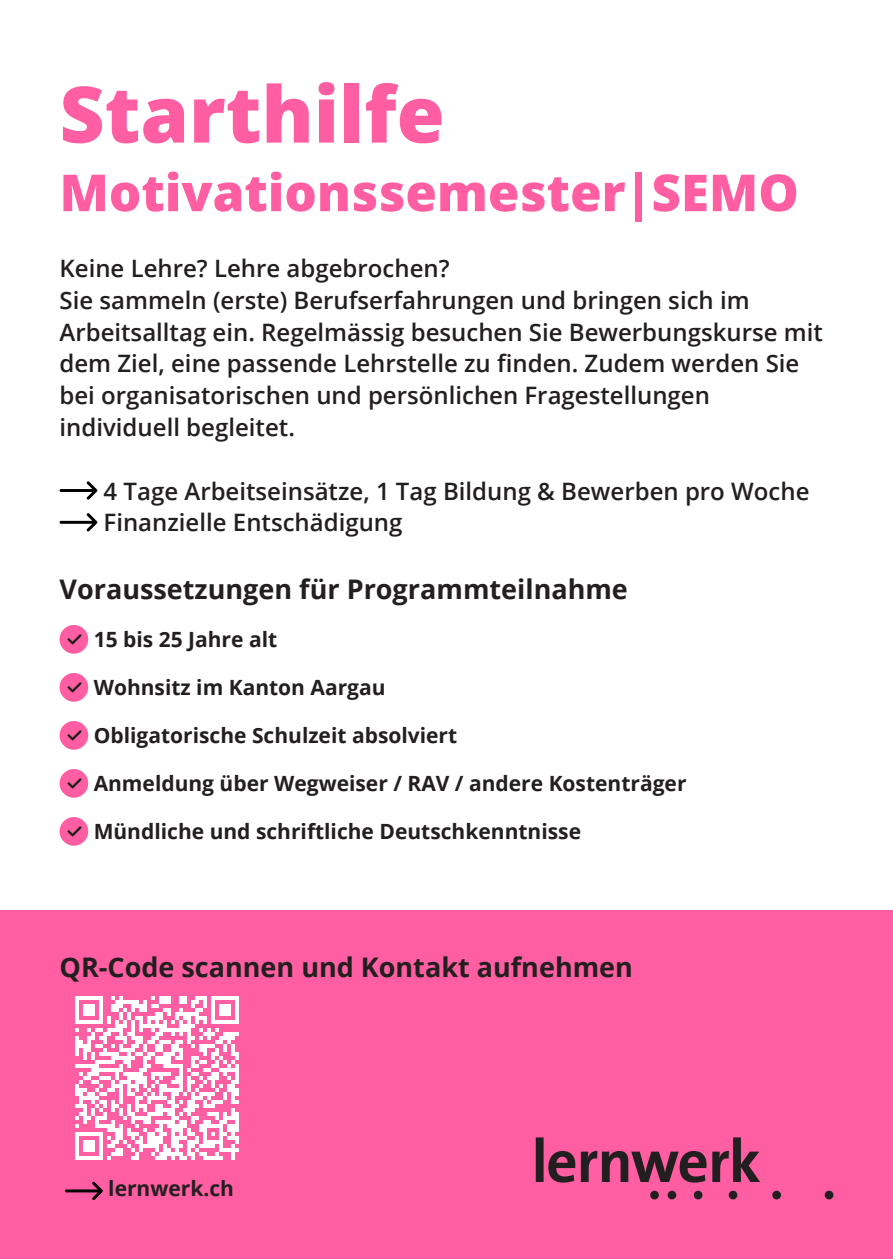
<style>
.page{position:relative;width:893px;height:1259px;background:#fff}
.page>*{position:absolute;margin:0;border:0;box-sizing:border-box;transform-origin:0 0}
.titel___26pt{font:800 78px "Open Sans";color:#ff5fa2}
.titel___26pt-2{font:800 51px "Open Sans";color:#ff5fa2}
.zwischentitel___9pt{font:700 27px "Open Sans";color:#231f20}
.copytext___8pt{font:600 24px/31.8px "Open Sans";color:#231f20}
.aufzählung___7pt{font:700 21px "Open Sans";color:#231f20}
</style>
<div class="page">
<div style="left:0;top:910px;width:893px;height:349px;background:#ff5fa2"></div>
<svg style="left:536px;top:1137px;width:297px;height:62px"></svg>
<svg style="left:60px;top:481px;width:38px;height:19px"></svg>
<svg style="left:60px;top:513px;width:38px;height:18px"></svg>
<div style="left:60px;top:625px;width:28px;height:28px;background:#ff5fa2;border-radius:50%"></div>
<svg style="left:67px;top:634px;width:15px;height:10px"></svg>
<div style="left:60px;top:673px;width:28px;height:28px;background:#ff5fa2;border-radius:50%"></div>
<svg style="left:67px;top:682px;width:15px;height:10px"></svg>
<div style="left:60px;top:721px;width:28px;height:28px;background:#ff5fa2;border-radius:50%"></div>
<svg style="left:67px;top:730px;width:15px;height:10px"></svg>
<div style="left:60px;top:769px;width:28px;height:28px;background:#ff5fa2;border-radius:50%"></div>
<svg style="left:67px;top:778px;width:15px;height:10px"></svg>
<div style="left:60px;top:817px;width:28px;height:28px;background:#ff5fa2;border-radius:50%"></div>
<svg style="left:67px;top:826px;width:15px;height:10px"></svg>
<svg style="left:65px;top:1181px;width:38px;height:19px"></svg>
<svg style="left:75px;top:996px;width:164px;height:164px"></svg>
<p class="titel___26pt" style="left:60px;top:55px;width:387px">Starthilfe</p>
<p class="titel___26pt-2" style="left:60px;top:154px;width:741px">Motivationssemester|SEMO</p>
<p class="copytext___8pt" style="left:60px;top:252px;width:392px">Keine Lehre? Lehre abgebrochen?</p>
<p class="copytext___8pt" style="left:60px;top:284px;width:765px">Sie sammeln (erste) Berufserfahrungen und bringen sich im Arbeitsalltag ein. Regelmässig besuchen Sie Bewerbungskurse mit dem Ziel, eine passende Lehrstelle zu finden. Zudem werden Sie bei organisatorischen und persönlichen Fragestellungen</p>
<p class="copytext___8pt" style="left:60px;top:411px;width:237px">individuell begleitet.</p>
<p class="copytext___8pt" style="left:104px;top:474px;width:707px">4 Tage Arbeitseinsätze, 1 Tag Bildung &amp; Bewerben pro Woche</p>
<p class="copytext___8pt" style="left:104px;top:506px;width:300px">Finanzielle Entschädigung</p>
<p class="zwischentitel___9pt" style="left:60px;top:570px;width:570px">Voraussetzungen für Programmteilnahme</p>
<p class="aufzählung___7pt" style="left:94px;top:625px;width:185px">15 bis 25 Jahre alt</p>
<p class="aufzählung___7pt" style="left:94px;top:673px;width:293px">Wohnsitz im Kanton Aargau</p>
<p class="aufzählung___7pt" style="left:94px;top:721px;width:365px">Obligatorische Schulzeit absolviert</p>
<p class="aufzählung___7pt" style="left:94px;top:769px;width:594px">Anmeldung über Wegweiser / RAV / andere Kostenträger</p>
<p class="aufzählung___7pt" style="left:94px;top:817px;width:489px">Mündliche und schriftliche Deutschkenntnisse</p>
<p class="zwischentitel___9pt" style="left:60px;top:948px;width:575px">QR-Code scannen und Kontakt aufnehmen</p>
<p class="aufzählung___7pt" style="left:108px;top:1173px;width:127px">lernwerk.ch</p>
</div>
